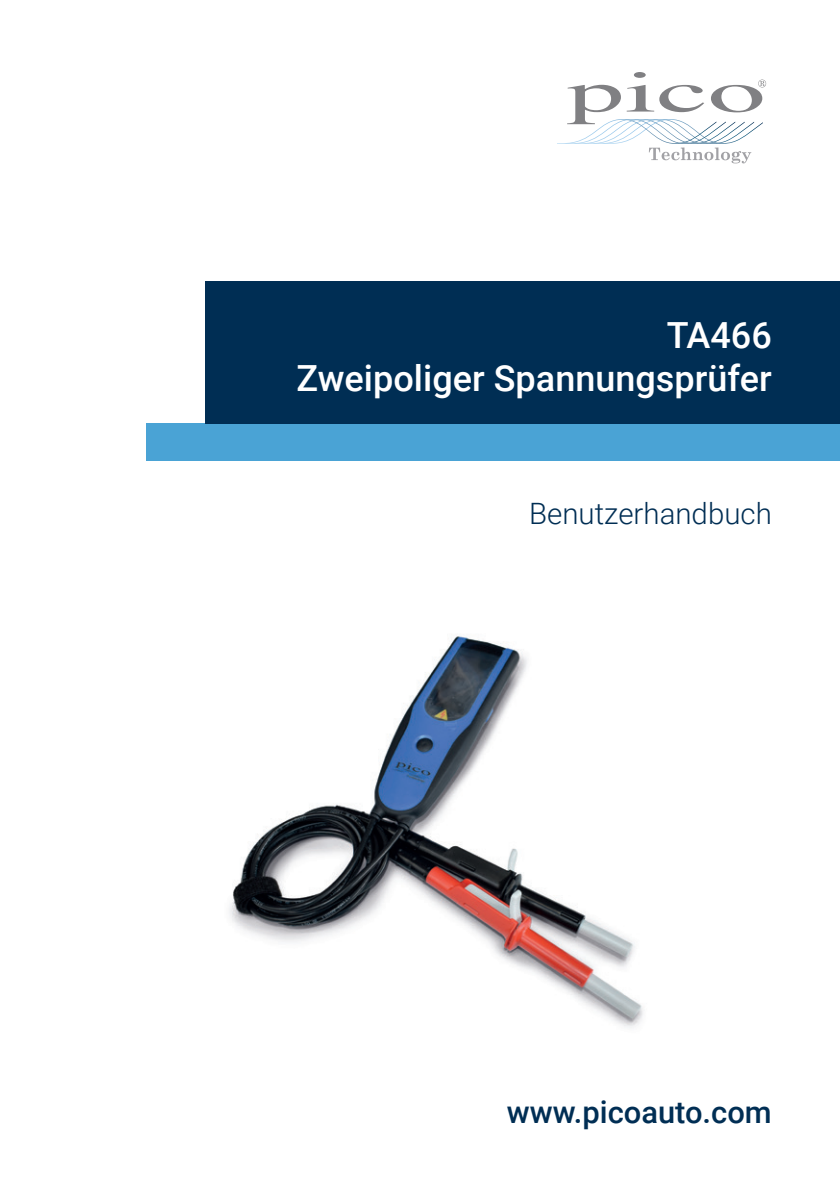
<style>
.page{position:relative;width:840px;height:1191px;background:#fff}
.page>*{position:absolute;margin:0;border:0;box-sizing:border-box;transform-origin:0 0}
.t1{font:500 36px "Roboto";color:#fff}
.Big_URL{font:500 30.8px "Roboto";color:#002e54}
.Subtitle{font:300 29.4px "Roboto";color:#002e54}
</style>
<div class="page">
<div style="left:146px;top:423px;width:693px;height:38px;background:#4aa3d5"></div>
<div style="left:206px;top:281px;width:633px;height:142px;background:#002e54"></div>
<svg style="left:557px;top:72px;width:208px;height:91px"></svg>
<img style="left:229px;top:636px;width:414px;height:392px">
<p class="t1" style="left:666px;top:310px;width:107px">TA466</p>
<p class="t1" style="left:296px;top:353px;width:476px">Zweipoliger Spannungsprüfer</p>
<p class="Subtitle" style="left:529px;top:493px;width:244px">Benutzerhandbuch</p>
<p class="Big_URL" style="left:506px;top:1090px;width:266px">www.picoauto.com</p>
</div>
